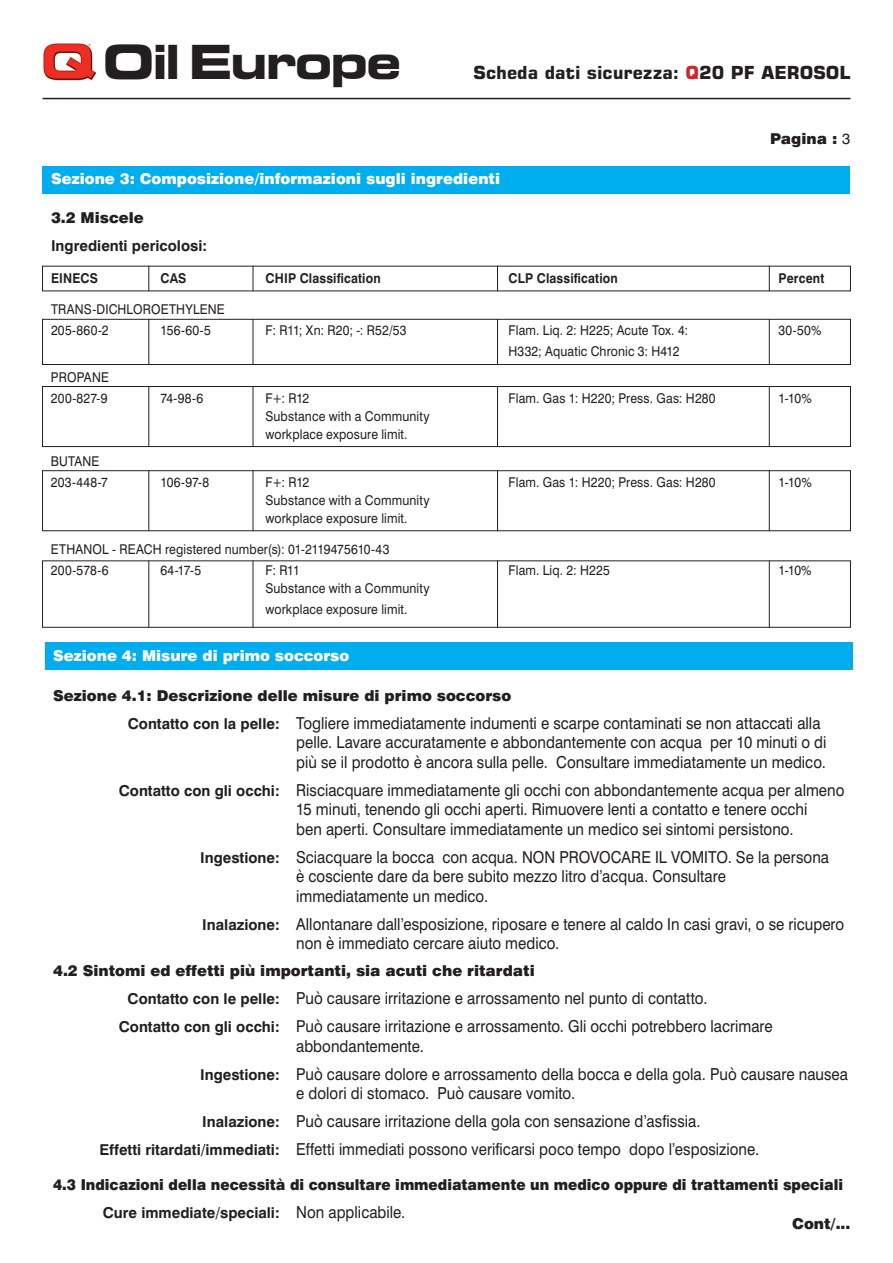
<style>
.page{position:relative;width:893px;height:1263px;background:#fff}
.page>*{position:absolute;margin:0;border:0;box-sizing:border-box;transform-origin:0 0}
.t1{font:700 expanded 46.95px "Square 721 BT";letter-spacing:-.05em;color:#231f20}
.t2{font:700 18px "Square 721 BT";color:#231f20}
.t3{font:16.5px/19.5px "Swiss 721 BT";letter-spacing:.005em;color:#231f20;scale:.91 1}
.t4{font:900 15px "Swiss 721 BT";color:#231f20}
.t5{font:900 15px/28px "Swiss 721 BT";color:#231f20;scale:.93 1}
.t6{font:900 15px "Swiss 721 BT";color:#fff}
.t7{font:700 15px "Swiss 721 BT";color:#231f20}
.t8{font:13.5px/21px "Swiss 721 BT";letter-spacing:.01em;color:#231f20;scale:.91 1}
.t9{font:700 13.5px "Swiss 721 BT";letter-spacing:.01em;color:#231f20;scale:.91 1}
.s1{color:#d1232a}
.s2{font-weight:400}
.s3{font-weight:700;font-size:15px}
.s4{font-weight:700}
.s5{font-weight:400;font-size:16.5px}
</style>
<div class="page">
<img style="left:43px;top:43px;width:53px;height:38px">
<hr style="left:43px;top:98px;width:807px;height:1px;background:#231f20">
<div style="left:43px;top:166px;width:807px;height:27px;background:#00aeef"></div>
<svg style="left:148px;top:266px;width:1px;height:25px"></svg>
<svg style="left:253px;top:266px;width:1px;height:25px"></svg>
<svg style="left:497px;top:266px;width:1px;height:25px"></svg>
<svg style="left:769px;top:266px;width:1px;height:25px"></svg>
<div style="left:42px;top:319px;width:809px;height:46px;border:1px solid #231f20"></div>
<hr style="left:148px;top:319px;width:1px;height:46px;background:#231f20">
<hr style="left:253px;top:319px;width:1px;height:46px;background:#231f20">
<hr style="left:497px;top:319px;width:1px;height:46px;background:#231f20">
<hr style="left:769px;top:319px;width:1px;height:46px;background:#231f20">
<div style="left:42px;top:560px;width:809px;height:68px;border:1px solid #231f20"></div>
<hr style="left:148px;top:560px;width:1px;height:68px;background:#231f20">
<hr style="left:253px;top:560px;width:1px;height:68px;background:#231f20">
<hr style="left:497px;top:560px;width:1px;height:68px;background:#231f20">
<hr style="left:769px;top:560px;width:1px;height:68px;background:#231f20">
<div style="left:42px;top:386px;width:809px;height:61px;border:1px solid #231f20"></div>
<hr style="left:148px;top:386px;width:1px;height:61px;background:#231f20">
<hr style="left:253px;top:386px;width:1px;height:61px;background:#231f20">
<hr style="left:497px;top:386px;width:1px;height:61px;background:#231f20">
<hr style="left:769px;top:386px;width:1px;height:61px;background:#231f20">
<div style="left:42px;top:470px;width:809px;height:61px;border:1px solid #231f20"></div>
<hr style="left:148px;top:470px;width:1px;height:61px;background:#231f20">
<hr style="left:253px;top:470px;width:1px;height:61px;background:#231f20">
<hr style="left:497px;top:470px;width:1px;height:61px;background:#231f20">
<hr style="left:769px;top:470px;width:1px;height:61px;background:#231f20">
<div style="left:45px;top:642px;width:808px;height:28px;background:#00aeef"></div>
<h1 class="t1" style="left:103px;top:34px;width:300px">Oil Europe</h1>
<p class="t2" style="left:474px;top:62px;width:378px">Scheda dati sicurezza: <span class="s1">Q</span>20 PF AEROSOL</p>
<p class="t4" style="left:770px;top:130px;width:82px">Pagina : <span class="s2">3</span></p>
<p class="t6" style="left:51px;top:170px;width:451px">Sezione 3: Composizione/informazioni sugli ingredienti</p>
<p class="t4" style="left:51px;top:208px;width:94px">3.2 Miscele</p>
<p class="t7" style="left:51px;top:236px;width:158px">Ingredienti pericolosi:</p>
<p class="t9" style="left:51px;top:270px;width:53px">EINECS</p>
<p class="t9" style="left:161px;top:270px;width:30px">CAS</p>
<p class="t9" style="left:266px;top:270px;width:128px">CHIP Classification</p>
<p class="t9" style="left:509px;top:270px;width:122px">CLP Classification</p>
<p class="t9" style="left:779px;top:270px;width:52px">Percent</p>
<p class="t8" style="left:51px;top:298px;width:192px">TRANS-DICHLOROETHYLENE<br>205-860-2</p>
<p class="t8" style="left:161px;top:319px;width:57px">156-60-5</p>
<p class="t8" style="left:266px;top:319px;width:157px">F: R11; Xn: R20; -: R52/53</p>
<p class="t8" style="left:509px;top:319px;width:199px">Flam. Liq. 2: H225; Acute Tox. 4:</p>
<p class="t8" style="left:779px;top:319px;width:49px">30-50%</p>
<p class="t8" style="left:508px;top:340px;width:189px">H332; Aquatic Chronic 3: H412</p>
<p class="t8" style="left:51px;top:367px;width:65px">PROPANE<br>200-827-9</p>
<p class="t8" style="left:160px;top:388px;width:48px">74-98-6</p>
<p class="t8" style="left:265px;top:388px;width:50px">F+: R12</p>
<p class="t8" style="left:508px;top:388px;width:229px">Flam. Gas 1: H220; Press. Gas: H280</p>
<p class="t8" style="left:778px;top:388px;width:38px">1-10%</p>
<p class="t8" style="left:265px;top:407px;width:182px;line-height:18px">Substance with a Community workplace exposure limit.</p>
<p class="t8" style="left:51px;top:450px;width:64px">BUTANE<br>203-448-7</p>
<p class="t8" style="left:160px;top:471px;width:55px">106-97-8</p>
<p class="t8" style="left:265px;top:471px;width:50px">F+: R12</p>
<p class="t8" style="left:508px;top:471px;width:229px">Flam. Gas 1: H220; Press. Gas: H280</p>
<p class="t8" style="left:778px;top:471px;width:38px">1-10%</p>
<p class="t8" style="left:265px;top:491px;width:182px;line-height:18px">Substance with a Community workplace exposure limit.</p>
<p class="t8" style="left:51px;top:538px;width:373px">ETHANOL - REACH registered number(s): 01-2119475610-43<br>200-578-6</p>
<p class="t8" style="left:160px;top:559px;width:46px">64-17-5</p>
<p class="t8" style="left:265px;top:559px;width:39px">F: R11</p>
<p class="t8" style="left:508px;top:559px;width:113px">Flam. Liq. 2: H225</p>
<p class="t8" style="left:778px;top:559px;width:38px">1-10%</p>
<p class="t8" style="left:265px;top:577px;width:182px">Substance with a Community workplace exposure limit.</p>
<p class="t6" style="left:53px;top:646px;width:298px">Sezione 4: Misure di primo soccorso</p>
<p class="t4" style="left:53px;top:686px;width:460px">Sezione 4.1: Descrizione delle misure di primo soccorso</p>
<p class="t3" style="left:296px;top:713px;width:584px;text-indent:-168px"><span class="s3">Contatto con la pelle:</span> Togliere immediatamente indumenti e scarpe contaminati se non attaccati alla pelle. Lavare accuratamente e abbondantemente con acqua per 10 minuti o di più se il prodotto è ancora sulla pelle. Consultare immediatamente un medico.</p>
<p class="t3" style="left:296px;top:780px;width:604px;text-indent:-177px"><span class="s3">Contatto con gli occhi:</span> Risciacquare immediatamente gli occhi con abbondantemente acqua per almeno<br>15 minuti, tenendo gli occhi aperti. Rimuovere lenti a contatto e tenere occhi<br>ben aperti. Consultare immediatamente un medico sei sintomi persistono.</p>
<p class="t3" style="left:296px;top:847px;width:587px;text-indent:-96px"><span class="s3">Ingestione:</span> Sciacquare la bocca con acqua. NON PROVOCARE IL VOMITO. Se la persona è cosciente dare da bere subito mezzo litro d’acqua. Consultare immediatamente un medico.</p>
<p class="t3" style="left:296px;top:914px;width:604px;text-indent:-94px"><span class="s3">Inalazione:</span> Allontanare dall’esposizione, riposare e tenere al caldo In casi gravi, o se ricupero non è immediato cercare aiuto medico.</p>
<p class="t4" style="left:53px;top:961px;width:483px">4.2 Sintomi ed effetti più importanti, sia acuti che ritardati</p>
<p class="t3" style="left:119px;top:984px;width:720px;line-height:28px;text-indent:9px"><span class="s3">Contatto con le pelle:</span> Può causare irritazione e arrossamento nel punto di contatto.<br><span class="s3">Contatto con gli occhi:</span> Può causare irritazione e arrossamento. Gli occhi potrebbero lacrimare</p>
<p class="t3" style="left:200px;top:1031px;width:713px;line-height:28px;text-indent:96px">abbondantemente.<br><span class="s3">Ingestione:</span> Può causare dolore e arrossamento della bocca e della gola. Può causare nausea</p>
<p class="t3" style="left:296px;top:1083px;width:308px">e dolori di stomaco. Può causare vomito.</p>
<p class="t3" style="left:202px;top:1111px;width:549px"><span class="s3">Inalazione:</span> Può causare irritazione della gola con sensazione d’asfissia.</p>
<p class="t3" style="left:100px;top:1139px;width:726px"><span class="s3">Effetti ritardati/immediati:</span> Effetti immediati possono verificarsi poco tempo dopo l’esposizione.</p>
<p class="t5" style="left:103px;top:1170px;width:798px;text-indent:-50px">4.3 Indicazioni della necessità di consultare immediatamente un medico oppure di trattamenti speciali<br><span class="s4">Cure immediate/speciali:</span> <span class="s5">Non applicabile.</span></p>
<p class="t4" style="left:792px;top:1214px;width:60px">Cont/...</p>
</div>
